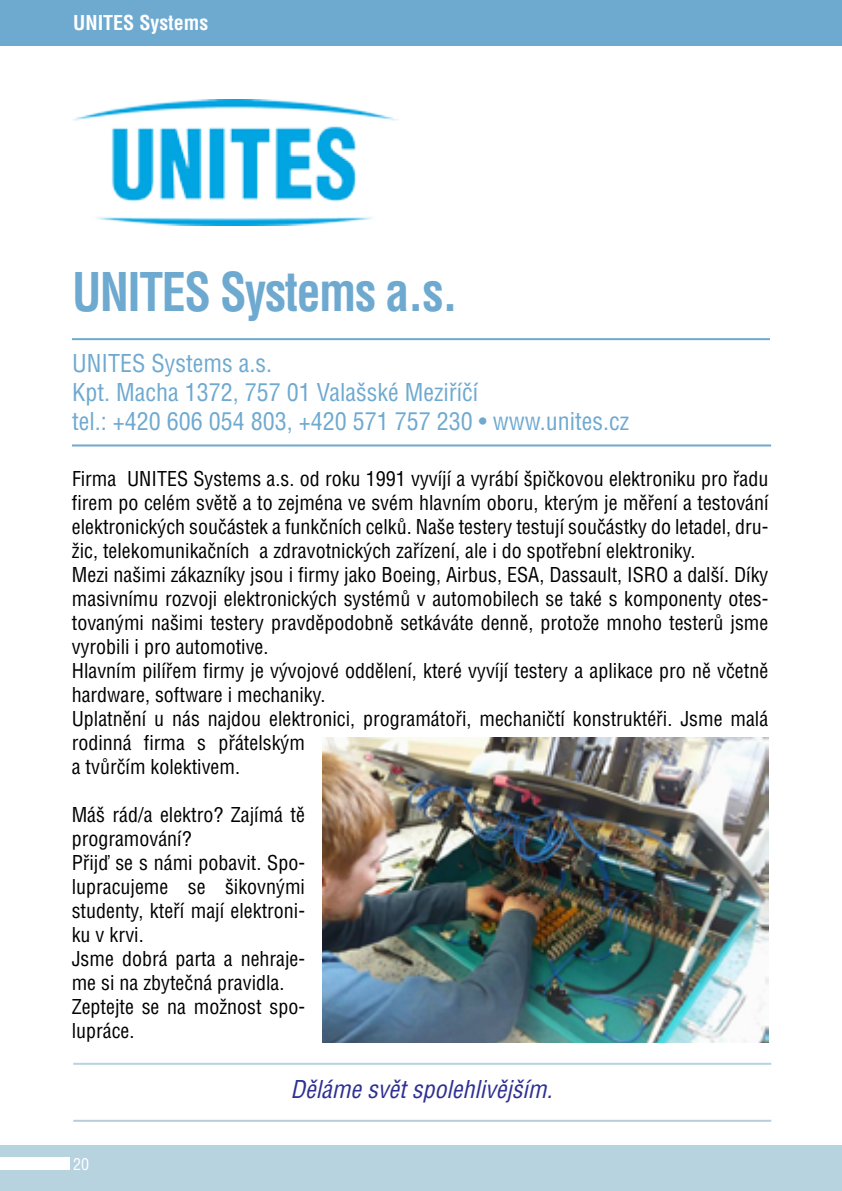
<style>
.page{position:relative;width:842px;height:1191px;background:#fff}
.page>*{position:absolute;margin:0;border:0;box-sizing:border-box;transform-origin:0 0}
.t1{font:700 condensed 52px "Helvetica CE";letter-spacing:-.03em;color:#6ea9d0;scale:.92 1}
.t2{font:condensed 24px/28.8px "Helvetica CE";color:#6ea9d0}
.t3{font:italic condensed 24px "Helvetica CE";color:#2e3092}
.t4{font:condensed 20px/24px "Helvetica CE";color:#000}
.t5{font:700 condensed 20px "Helvetica CE";color:#fff}
.t6{font:condensed 16px "Helvetica CE";color:#fff}
</style>
<div class="page">
<div style="left:0;top:0;width:842px;height:45px;background:#6ea9d0"></div>
<div style="left:0;top:1145px;width:842px;height:46px;background:#b7d3e0"></div>
<hr style="left:73px;top:1062px;width:698px;height:2px;background:#b7d3e0">
<hr style="left:73px;top:1119px;width:698px;height:2px;background:#b8ccdc">
<img style="left:72px;top:99px;width:327px;height:126px">
<div style="left:0;top:1157px;width:69px;height:13px;background:#fff"></div>
<hr style="left:72px;top:338px;width:698px;height:2px;background:#6ea9d0">
<hr style="left:72px;top:444px;width:699px;height:2px;background:#6ea9d0">
<img style="left:322px;top:738px;width:446px;height:304px">
<p class="t5" style="left:73px;top:10px;width:136px">UNITES Systems</p>
<h1 class="t1" style="left:72px;top:259px;width:421px">UNITES Systems a.s.</h1>
<p class="t2" style="left:72px;top:349px;width:559px">UNITES Systems a.s.<br>Kpt. Macha 1372, 757 01 Valašské Meziříčí<br>tel.: +420 606 054 803, +420 571 757 230 • www.unites.cz</p>
<p class="t4" style="left:72px;top:467px;width:698px">Firma UNITES Systems a.s. od roku 1991 vyvíjí a vyrábí špičkovou elektroniku pro řadu firem po celém světě a to zejména ve svém hlavním oboru, kterým je měření a testování elektronických součástek a funkčních celků. Naše testery testují součástky do letadel, dru&shy;žic, telekomunikačních a zdravotnických zařízení, ale i do spotřební elektroniky.<br>Mezi našimi zákazníky jsou i firmy jako Boeing, Airbus, ESA, Dassault, ISRO a další. Díky masivnímu rozvoji elektronických systémů v automobilech se také s komponenty otes&shy;tovanými našimi testery pravděpodobně setkáváte denně, protože mnoho testerů jsme vyrobili i pro automotive.<br>Hlavním pilířem firmy je vývojové oddělení, které vyvíjí testery a aplikace pro ně včetně hardware, software i mechaniky.<br>Uplatnění u nás najdou elektronici, programátoři, mechaničtí konstruktéři. Jsme malá rodinná firma s přátelským<br>a tvůrčím kolektivem.</p>
<p class="t4" style="left:72px;top:803px;width:235px">Máš rád/a elektro? Zajímá tě programování?<br>Přijď se s námi pobavit. Spo&shy;lupracujeme se šikovnými studenty, kteří mají elektroni&shy;ku v krvi.<br>Jsme dobrá parta a nehraje&shy;me si na zbytečná pravidla.<br>Zeptejte se na možnost spo&shy;lupráce.</p>
<p class="t3" style="left:291px;top:1073px;width:263px">Děláme svět spolehlivějším.</p>
<p class="t6" style="left:73px;top:1153px;width:17px">20</p>
</div>
